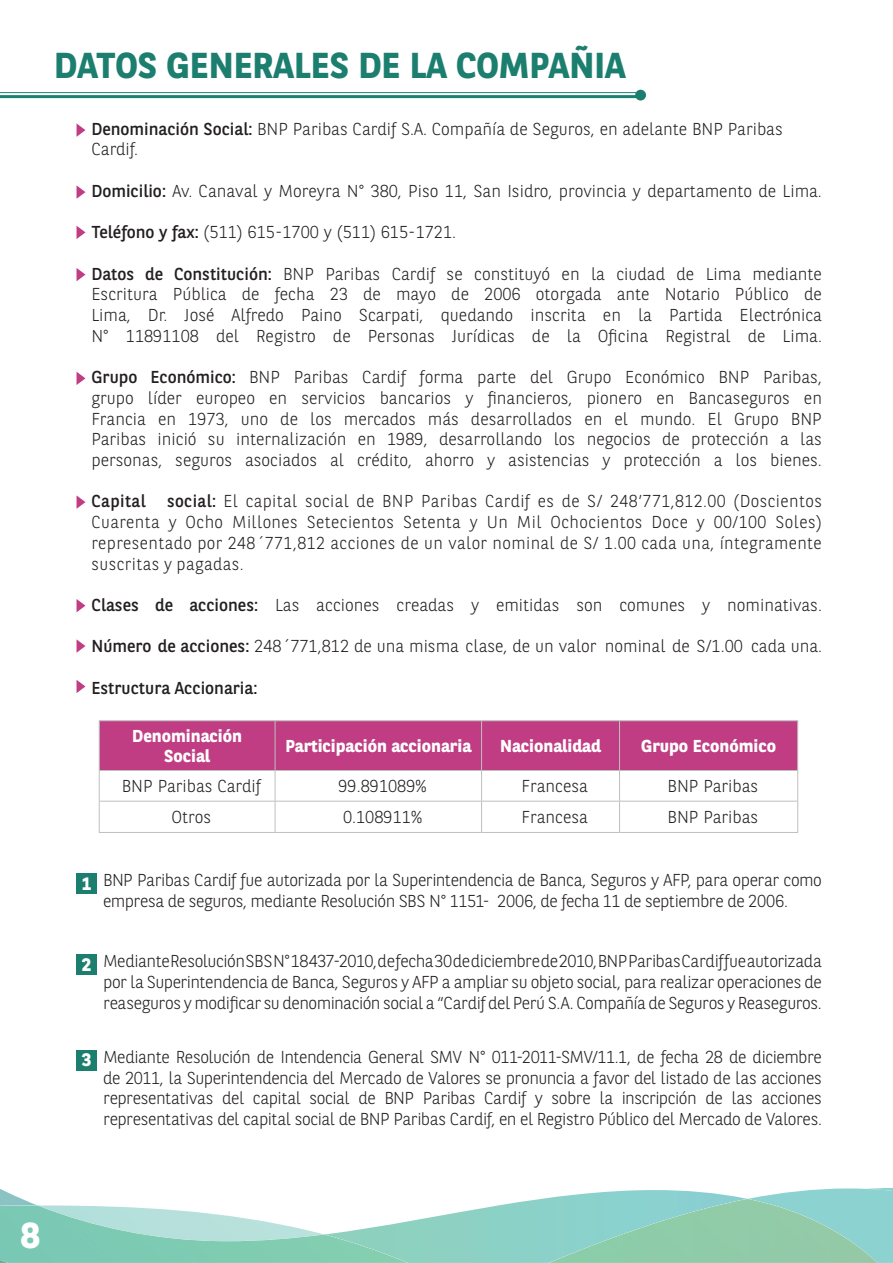
<style>
.page{position:relative;width:893px;height:1263px;background:#fff}
.page>*{position:absolute;margin:0;border:0;box-sizing:border-box;transform-origin:0 0}
.t1{font:700 36px "BNPP Sans";color:#1c7e6e}
.t2{font:700 36px "BNPP Sans";color:#fff}
.Titulo{font:700 18px "BNPP Sans";color:#fff}
.Texto{font:300 17.25px/20.7px "BNPP Sans";color:#231f20;text-align:justify}
.Texto-2{font:300 17.25px/20.7px "BNPP Sans";letter-spacing:-.025em;color:#231f20}
.t3{font:700 17.25px/20.7px "BNPP Sans";color:#fff;text-align:center}
.Texto-3{font:17.25px "BNPP Sans";color:#231f20}
.s1{font-weight:400}
</style>
<div class="page">
<div style="left:100px;top:721px;width:697px;height:49px;background:#c03c83"></div>
<hr style="left:99px;top:720px;width:176px;height:1px;background:#bfbfbf">
<hr style="left:275px;top:720px;width:207px;height:1px;background:#bfbfbf">
<hr style="left:482px;top:720px;width:137px;height:1px;background:#bfbfbf">
<hr style="left:619px;top:720px;width:179px;height:1px;background:#bfbfbf">
<hr style="left:99px;top:770px;width:176px;height:1px;background:#bfbfbf">
<hr style="left:275px;top:770px;width:207px;height:1px;background:#bfbfbf">
<hr style="left:482px;top:770px;width:137px;height:1px;background:#bfbfbf">
<hr style="left:619px;top:770px;width:179px;height:1px;background:#bfbfbf">
<hr style="left:99px;top:801px;width:176px;height:1px;background:#bfbfbf">
<hr style="left:275px;top:801px;width:207px;height:1px;background:#bfbfbf">
<hr style="left:482px;top:801px;width:137px;height:1px;background:#bfbfbf">
<hr style="left:619px;top:801px;width:179px;height:1px;background:#bfbfbf">
<hr style="left:99px;top:832px;width:176px;height:1px;background:#bfbfbf">
<hr style="left:275px;top:832px;width:207px;height:1px;background:#bfbfbf">
<hr style="left:482px;top:832px;width:137px;height:1px;background:#bfbfbf">
<hr style="left:619px;top:832px;width:179px;height:1px;background:#bfbfbf">
<hr style="left:99px;top:721px;width:1px;height:49px;background:#bfbfbf">
<hr style="left:99px;top:771px;width:1px;height:30px;background:#bfbfbf">
<hr style="left:99px;top:801px;width:1px;height:31px;background:#bfbfbf">
<hr style="left:275px;top:721px;width:1px;height:49px;background:#bfbfbf">
<hr style="left:481px;top:721px;width:1px;height:49px;background:#bfbfbf">
<hr style="left:619px;top:721px;width:1px;height:49px;background:#bfbfbf">
<hr style="left:797px;top:721px;width:1px;height:49px;background:#bfbfbf">
<hr style="left:275px;top:771px;width:1px;height:30px;background:#bfbfbf">
<hr style="left:481px;top:771px;width:1px;height:30px;background:#bfbfbf">
<hr style="left:619px;top:771px;width:1px;height:30px;background:#bfbfbf">
<hr style="left:797px;top:771px;width:1px;height:30px;background:#bfbfbf">
<hr style="left:275px;top:801px;width:1px;height:31px;background:#bfbfbf">
<hr style="left:481px;top:801px;width:1px;height:31px;background:#bfbfbf">
<hr style="left:619px;top:801px;width:1px;height:31px;background:#bfbfbf">
<hr style="left:797px;top:801px;width:1px;height:31px;background:#bfbfbf">
<div style="left:77px;top:873px;width:20px;height:21px;background:#1c7e6e"></div>
<div style="left:77px;top:954px;width:20px;height:21px;background:#1c7e6e"></div>
<svg style="left:0;top:1050px;width:893px;height:213px"></svg>
<hr style="left:0;top:92px;width:636px;height:1px;background:#1a8171">
<hr style="left:0;top:95px;width:636px;height:3px;background:#1a8171">
<div style="left:635px;top:90px;width:11px;height:11px;background:#1c7e6e;border-radius:50%"></div>
<svg style="left:77px;top:124px;width:8px;height:13px"></svg>
<svg style="left:77px;top:186px;width:8px;height:13px"></svg>
<svg style="left:77px;top:226px;width:8px;height:13px"></svg>
<svg style="left:77px;top:268px;width:8px;height:13px"></svg>
<svg style="left:77px;top:372px;width:8px;height:13px"></svg>
<svg style="left:77px;top:496px;width:8px;height:13px"></svg>
<svg style="left:77px;top:599px;width:8px;height:13px"></svg>
<svg style="left:77px;top:639px;width:8px;height:14px"></svg>
<svg style="left:77px;top:680px;width:8px;height:13px"></svg>
<p class="t1" style="left:54px;top:41px;width:573px">DATOS GENERALES DE LA COMPAÑIA</p>
<p class="Texto" style="left:91px;top:118px;width:693px"><span class="s1">Denominación Social:</span> BNP Paribas Cardif S.A. Compañía de Seguros, en adelante BNP Paribas<br>Cardif.</p>
<p class="Texto" style="left:91px;top:180px;width:732px"><span class="s1">Domicilio:</span> Av. Canaval y Moreyra N° 380, Piso 11, San Isidro, provincia y departamento de Lima.</p>
<p class="Texto" style="left:91px;top:221px;width:366px"><span class="s1">Teléfono y fax:</span> (511) 615-1700 y (511) 615-1721.</p>
<p class="Texto" style="left:91px;top:262px;width:732px"><span class="s1">Datos de Constitución:</span> BNP Paribas Cardif se constituyó en la ciudad de Lima mediante Escritura Pública de fecha 23 de mayo de 2006 otorgada ante Notario Público de Lima, Dr. José Alfredo Paino Scarpati, quedando inscrita en la Partida Electrónica N° 11891108 del Registro de Personas Jurídicas de la Oficina Registral de Lima.</p>
<p class="Texto" style="left:91px;top:366px;width:732px"><span class="s1">Grupo Económico:</span> BNP Paribas Cardif forma parte del Grupo Económico BNP Paribas, grupo líder europeo en servicios bancarios y financieros, pionero en Bancaseguros en Francia en 1973, uno de los mercados más desarrollados en el mundo. El Grupo BNP Paribas inició su internalización en 1989, desarrollando los negocios de protección a las personas, seguros asociados al crédito, ahorro y asistencias y protección a los bienes.</p>
<p class="Texto" style="left:91px;top:490px;width:732px"><span class="s1">Capital social:</span> El capital social de BNP Paribas Cardif es de S/ 248’771,812.00 (Doscientos Cuarenta y Ocho Millones Setecientos Setenta y Un Mil Ochocientos Doce y 00/100 Soles) representado por 248´771,812 acciones de un valor nominal de S/ 1.00 cada una, íntegramente suscritas y pagadas.</p>
<p class="Texto" style="left:91px;top:594px;width:732px"><span class="s1">Clases de acciones:</span> Las acciones creadas y emitidas son comunes y nominativas.</p>
<p class="Texto" style="left:91px;top:635px;width:732px"><span class="s1">Número de acciones:</span> 248´771,812 de una misma clase, de un valor nominal de S/1.00 cada una.</p>
<p class="Texto-3" style="left:91px;top:676px;width:168px">Estructura Accionaria:</p>
<p class="t3" style="left:132px;top:725px;width:111px">Denominación<br>Social</p>
<p class="t3" style="left:285px;top:735px;width:187px">Participación accionaria</p>
<p class="t3" style="left:500px;top:735px;width:103px">Nacionalidad</p>
<p class="t3" style="left:641px;top:735px;width:136px">Grupo Económico</p>
<p class="Texto" style="left:122px;top:775px;width:141px">BNP Paribas Cardif</p>
<p class="Texto" style="left:338px;top:775px;width:90px">99.891089%</p>
<p class="Texto" style="left:522px;top:775px;width:68px">Francesa</p>
<p class="Texto" style="left:668px;top:775px;width:92px">BNP Paribas</p>
<p class="Texto" style="left:172px;top:805px;width:41px">Otros</p>
<p class="Texto" style="left:343px;top:805px;width:81px">0.108911%</p>
<p class="Texto" style="left:522px;top:805px;width:68px">Francesa</p>
<p class="Texto" style="left:668px;top:805px;width:92px">BNP Paribas</p>
<p class="Titulo" style="left:82px;top:871px;width:11px">1</p>
<p class="Texto-2" style="left:103px;top:869px;width:720px">BNP Paribas Cardif fue autorizada por la Superintendencia de Banca, Seguros y AFP, para operar como empresa de seguros, mediante Resolución SBS N° 1151- 2006, de fecha 11 de septiembre de 2006.</p>
<p class="Titulo" style="left:82px;top:952px;width:11px">2</p>
<p class="Titulo" style="left:82px;top:1048px;width:11px">3</p>
<p class="Texto" style="left:103px;top:950px;width:720px">Mediante Resolución SBS N° 18437-2010, de fecha 30 de diciembre de 2010, BNP Paribas Cardif fue autorizada por la Superintendencia de Banca, Seguros y AFP a ampliar su objeto social, para realizar operaciones de reaseguros y modificar su denominación social a “Cardif del Perú S.A. Compañía de Seguros y Reaseguros.</p>
<p class="Texto" style="left:103px;top:1046px;width:720px">Mediante Resolución de Intendencia General SMV N° 011-2011-SMV/11.1, de fecha 28 de diciembre de 2011, la Superintendencia del Mercado de Valores se pronuncia a favor del listado de las acciones representativas del capital social de BNP Paribas Cardif y sobre la inscripción de las acciones representativas del capital social de BNP Paribas Cardif, en el Registro Público del Mercado de Valores.</p>
<h1 class="t2" style="left:21px;top:1211px;width:21px">8</h1>
</div>
